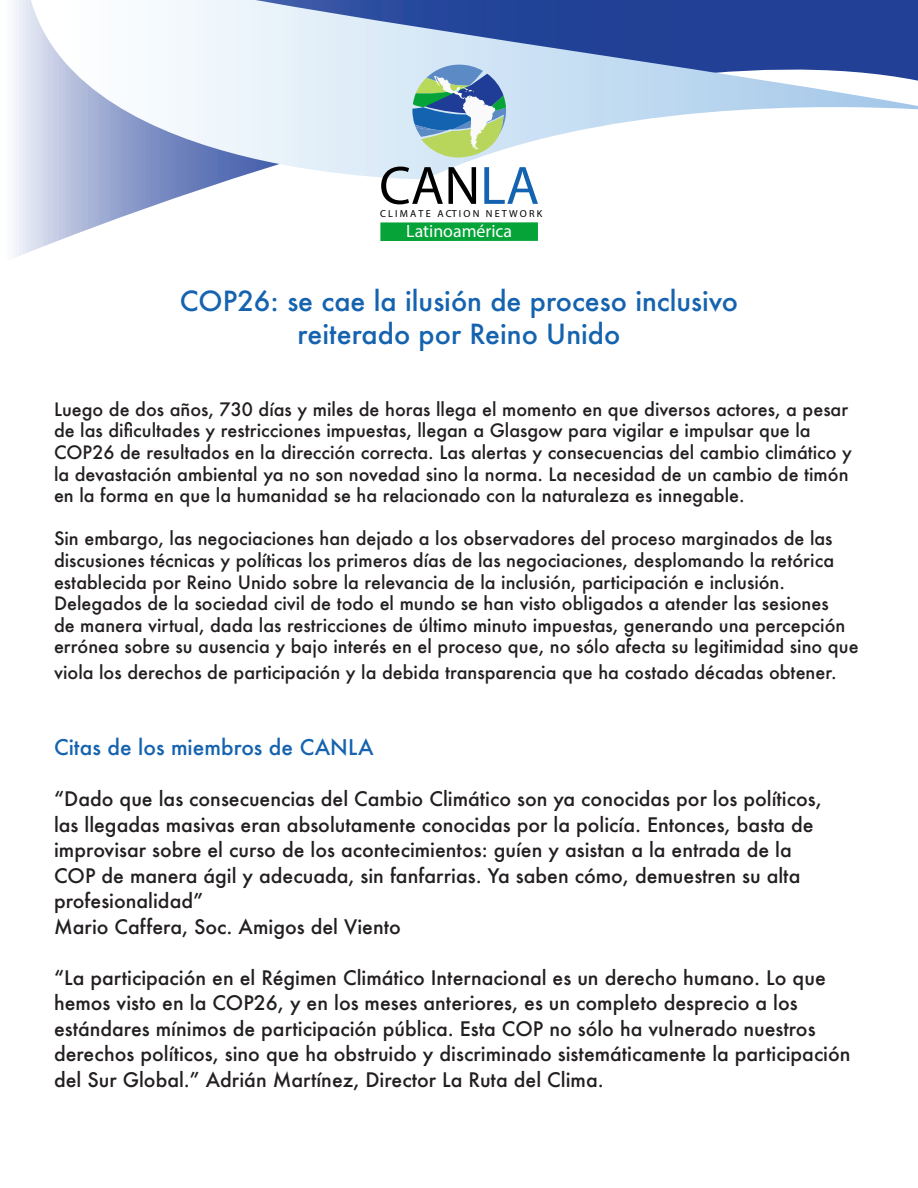
<style>
.page{position:relative;width:918px;height:1188px;background:#fff}
.page>*{position:absolute;margin:0;border:0;box-sizing:border-box;transform-origin:0 0}
.t1{font:54.45px "Myriad Pro";color:#000}
.t2{font:500 27px "Futura";color:#1563af}
.t3{font:500 21px "Futura";color:#1563af}
.t4{font:500 19.5px/25.5px "Futura";color:#231f20}
.t5{font:500 18px/21.6px "Futura";color:#231f20}
.t6{font:17.85px "Myriad Pro";color:#fff}
.t7{font:10.2px "Myriad Pro";color:#000}
.s1{color:#1463b0}
</style>
<div class="page">
<svg style="left:15px;top:0;width:214px;height:257px"></svg>
<svg style="left:31px;top:0;width:887px;height:180px"></svg>
<div style="left:380px;top:222px;width:158px;height:19px;background:#05a338"></div>
<svg style="left:412px;top:65px;width:94px;height:93px;background:#8bb1af"></svg>
<h1 class="t1" style="left:379px;top:152px;width:162px">CAN<span class="s1">LA</span></h1>
<p class="t7" style="left:380px;top:208px;width:164px">C L I M A T E A CT I O N N E T W O R K</p>
<p class="t6" style="left:406px;top:220px;width:107px">Latinoamérica</p>
<p class="t2" style="left:180px;top:283px;width:560px">COP26: se cae la ilusión de proceso inclusivo</p>
<p class="t2" style="left:298px;top:315px;width:324px">reiterado por Reino Unido</p>
<p class="t5" style="left:54px;top:398px;width:800px">Luego de dos años, 730 días y miles de horas llega el momento en que diversos actores, a pesar de las dificultades y restricciones impuestas, llegan a Glasgow para vigilar e impulsar que la COP26 de resultados en la dirección correcta. Las alertas y consecuencias del cambio climático y la devastación ambiental ya no son novedad sino la norma. La necesidad de un cambio de timón en la forma en que la humanidad se ha relacionado con la naturaleza es innegable.</p>
<p class="t5" style="left:54px;top:528px;width:806px">Sin embargo, las negociaciones han dejado a los observadores del proceso marginados de las discusiones técnicas y políticas los primeros días de las negociaciones, desplomando la retórica establecida por Reino Unido sobre la relevancia de la inclusión, participación e inclusión.<br>Delegados de la sociedad civil de todo el mundo se han visto obligados a atender las sesiones<br>de manera virtual, dada las restricciones de último minuto impuestas, generando una percepción errónea sobre su ausencia y bajo interés en el proceso que, no sólo afecta su legitimidad sino que</p>
<p class="t5" style="left:54px;top:661px;width:784px">viola los derechos de participación y la debida transparencia que ha costado décadas obtener.</p>
<p class="t3" style="left:54px;top:733px;width:321px">Citas de los miembros de CANLA</p>
<p class="t4" style="left:54px;top:786px;width:769px">“Dado que las consecuencias del Cambio Climático son ya conocidas por los políticos, las llegadas masivas eran absolutamente conocidas por la policía. Entonces, basta de improvisar sobre el curso de los acontecimientos: guíen y asistan a la entrada de la COP de manera ágil y adecuada, sin fanfarrias. Ya saben cómo, demuestren su alta profesionalidad”</p>
<p class="t4" style="left:54px;top:914px;width:348px">Mario Caffera, Soc. Amigos del Viento</p>
<p class="t4" style="left:54px;top:965px;width:798px">“La participación en el Régimen Climático Internacional es un derecho humano. Lo que hemos visto en la COP26, y en los meses anteriores, es un completo desprecio a los estándares mínimos de participación pública. Esta COP no sólo ha vulnerado nuestros derechos políticos, sino que ha obstruido y discriminado sistemáticamente la participación del Sur Global.” Adrián Martínez, Director La Ruta del Clima.</p>
</div>
